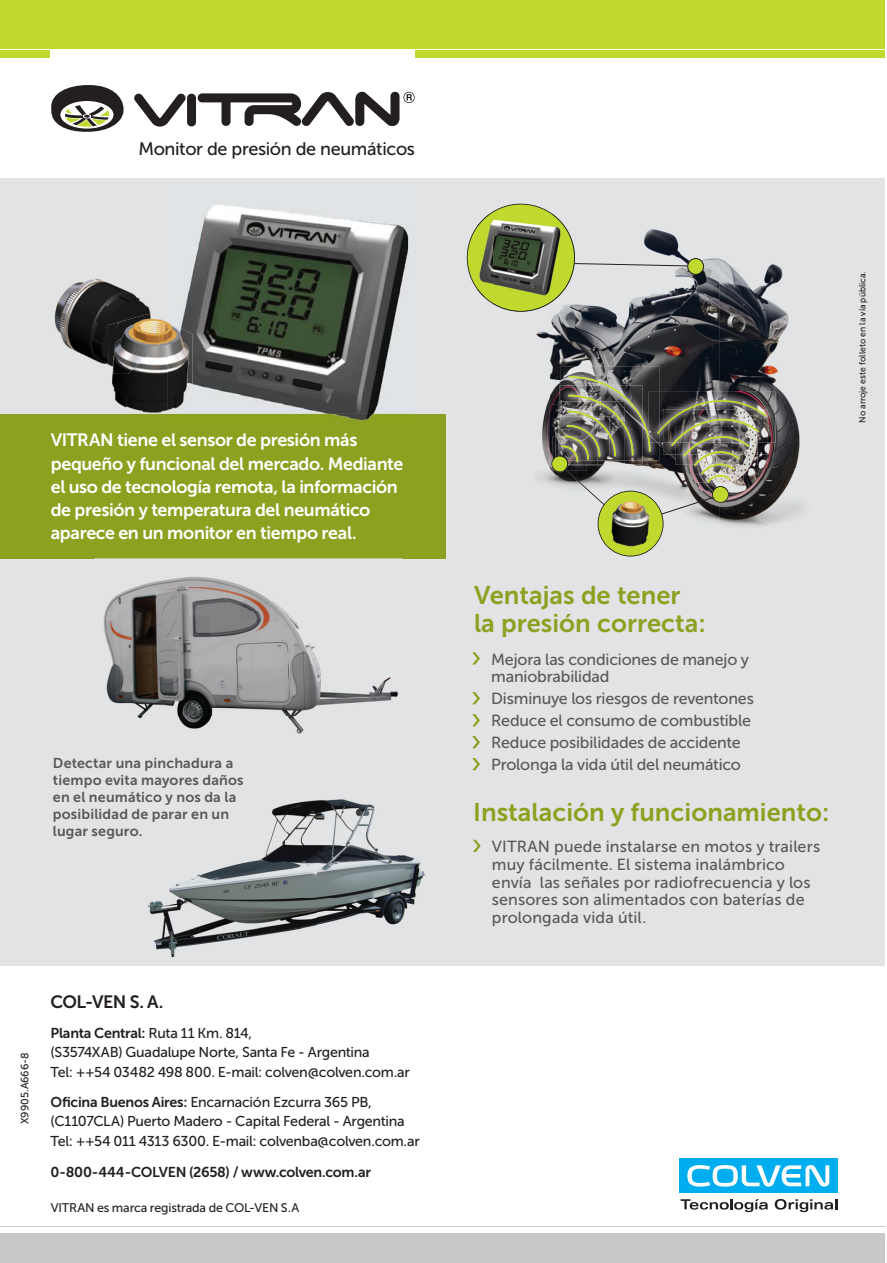
<style>
.page{position:relative;width:887px;height:1263px;background:#fff}
.page>*{position:absolute;margin:0;border:0;box-sizing:border-box;transform-origin:0 0}
.t1{font:25.5px/27.8px "Museo Sans 700";color:#8da121}
.t2{font:18px "Museo Sans 500";letter-spacing:-.02em;color:#231f20}
.t3{font:17.85px/23.2px "Museo Sans 700";letter-spacing:-.02em;color:#fff}
.t4{font:17.85px "Museo Sans 700";letter-spacing:-.03em;color:#231f20}
.t5{font:16.05px/17.9px "Museo Sans 500";letter-spacing:-.005em;color:#58595b}
.t6{font:14.25px/19.6px "Museo Sans 500";letter-spacing:-.015em;color:#231f20}
.t7{font:14.25px/17.1px "Museo Sans 700";letter-spacing:.015em;color:#58595b}
.t8{font:14.25px "Museo Sans 700";letter-spacing:-.02em;color:#231f20}
.t9{font:12.45px "Museo Sans 500";letter-spacing:-.01em;color:#231f20}
.t10{font:10.65px "Museo Sans 500";letter-spacing:-.01em;color:#231f20}
.t11{font:8.85px "Museo Sans 500";color:#231f20;scale:.96 1}
.s1{font-family:"Museo Sans 500"}
.s2{font-family:"Museo Sans 700"}
</style>
<div class="page">
<div style="left:0;top:179px;width:884px;height:787px;background:#e2e3e4"></div>
<div style="left:0;top:414px;width:445px;height:144px;background:#8da121"></div>
<div style="left:0;top:1234px;width:884px;height:29px;background:#c6c8ca"></div>
<hr style="left:0;top:1226px;width:884px;height:1px;background:#c6c8ca">
<svg style="left:472px;top:652px;width:8px;height:13px"></svg>
<svg style="left:472px;top:692px;width:8px;height:12px"></svg>
<svg style="left:472px;top:714px;width:8px;height:12px"></svg>
<svg style="left:472px;top:736px;width:8px;height:12px"></svg>
<svg style="left:472px;top:758px;width:8px;height:12px"></svg>
<svg style="left:473px;top:840px;width:7px;height:12px"></svg>
<svg style="left:51px;top:85px;width:72px;height:47px"></svg>
<svg style="left:134px;top:92px;width:280px;height:35px"></svg>
<div style="left:0;top:0;width:884px;height:58px;background:#c1d82f"></div>
<div style="left:51px;top:49px;width:363px;height:24px;background:#fff"></div>
<hr style="left:0;top:49px;width:884px;height:1px;background:#fff">
<svg style="left:680px;top:1199px;width:87px;height:13px"></svg>
<svg style="left:774px;top:1199px;width:62px;height:13px"></svg>
<div style="left:679px;top:1159px;width:158px;height:34px;background:#00aeef"></div>
<svg style="left:687px;top:1165px;width:142px;height:22px"></svg>
<img style="left:96px;top:558px;width:305px;height:176px">
<img style="left:148px;top:799px;width:277px;height:157px">
<img style="left:54px;top:278px;width:97px;height:87px">
<img style="left:182px;top:204px;width:232px;height:219px">
<img style="left:549px;top:258px;width:255px;height:267px">
<img style="left:536px;top:331px;width:13px;height:152px">
<div style="left:687px;top:259px;width:16px;height:15px;background:#c1d82f;border-radius:50%"></div>
<div style="left:687px;top:258px;width:16px;height:17px;border:1px solid #231f20;border-radius:50%"></div>
<img style="left:560px;top:367px;width:99px;height:9px">
<img style="left:767px;top:391px;width:8px;height:52px">
<svg style="left:466px;top:204px;width:222px;height:108px"></svg>
<svg style="left:551px;top:376px;width:216px;height:181px"></svg>
<img style="left:609px;top:499px;width:40px;height:52px">
<img style="left:112px;top:319px;width:56px;height:95px">
<img style="left:108px;top:313px;width:52px;height:61px">
<img style="left:168px;top:321px;width:24px;height:93px">
<p class="t2" style="left:138px;top:142px;width:278px">Monitor de presión de neumáticos</p>
<p class="t3" style="left:51px;top:431px;width:354px">VITRAN tiene el sensor de presión más pequeño y funcional del mercado. Mediante el uso de tecnología remota, la información de presión y temperatura del neumático aparece en un monitor en tiem o real.</p>
<p class="t3" style="left:296px;top:523px;width:12px">p</p>
<p class="t7" style="left:53px;top:756px;width:192px">Detectar una pinchadura a tiempo evita mayores daños en el neumático y nos da la posibilidad de parar en un lugar seguro.</p>
<p class="t10" style="left:21px;top:1124px;width:73px;rotate:-90deg">X9905.A666-8</p>
<p class="t4" style="left:51px;top:995px;width:114px">COL-VEN S. A.</p>
<p class="t8" style="left:51px;top:1027px;width:203px">Planta Central: <span class="s1">Ruta 11 Km. 814,</span></p>
<p class="t6" style="left:51px;top:1044px;width:360px">(S3574XAB) Guadalupe Norte, Santa Fe - Argentina<br>Tel: ++54 03482 498 800. E-mail: colven@colven.com.ar</p>
<p class="t6" style="left:51px;top:1093px;width:370px"><span class="s2">Oficina Buenos Aires:</span> Encarnación Ezcurra 365 PB, (C1107CLA) Puerto Madero - Capital Federal - Argentina<br>Tel: ++54 011 4313 6300. E-mail: colvenba@colven.com.ar</p>
<p class="t8" style="left:51px;top:1167px;width:322px">0-800-444-COLVEN (2658) / www.colven.com.ar</p>
<p class="t9" style="left:51px;top:1203px;width:250px">VITRAN es marca registrada de COL-VEN S.A</p>
<p class="t11" style="left:858px;top:423px;width:159px;rotate:-90deg">No arroje este folleto en la vía pública.</p>
<h1 class="t1" style="left:474px;top:584px;width:233px">Ventajas de tener la presión correcta:</h1>
<p class="t5" style="left:491px;top:651px;width:259px">Mejora las condiciones de manejo y maniobrabilidad</p>
<p class="t5" style="left:491px;top:689px;width:264px;line-height:22px">Disminuye los riesgos de reventones Reduce el consumo de combustible Reduce posibilidades de accidente Prolonga la vida útil del neumático</p>
<h1 class="t1" style="left:473px;top:800px;width:358px">Instalación y funcionamiento:</h1>
<p class="t5" style="left:491px;top:839px;width:329px">VITRAN puede instalarse en motos y trailers muy fácilmente. El sistema inalámbrico envía las señales por radiofrecuencia y los sensores son alimentados con baterías de prolongada vida útil.</p>
</div>
